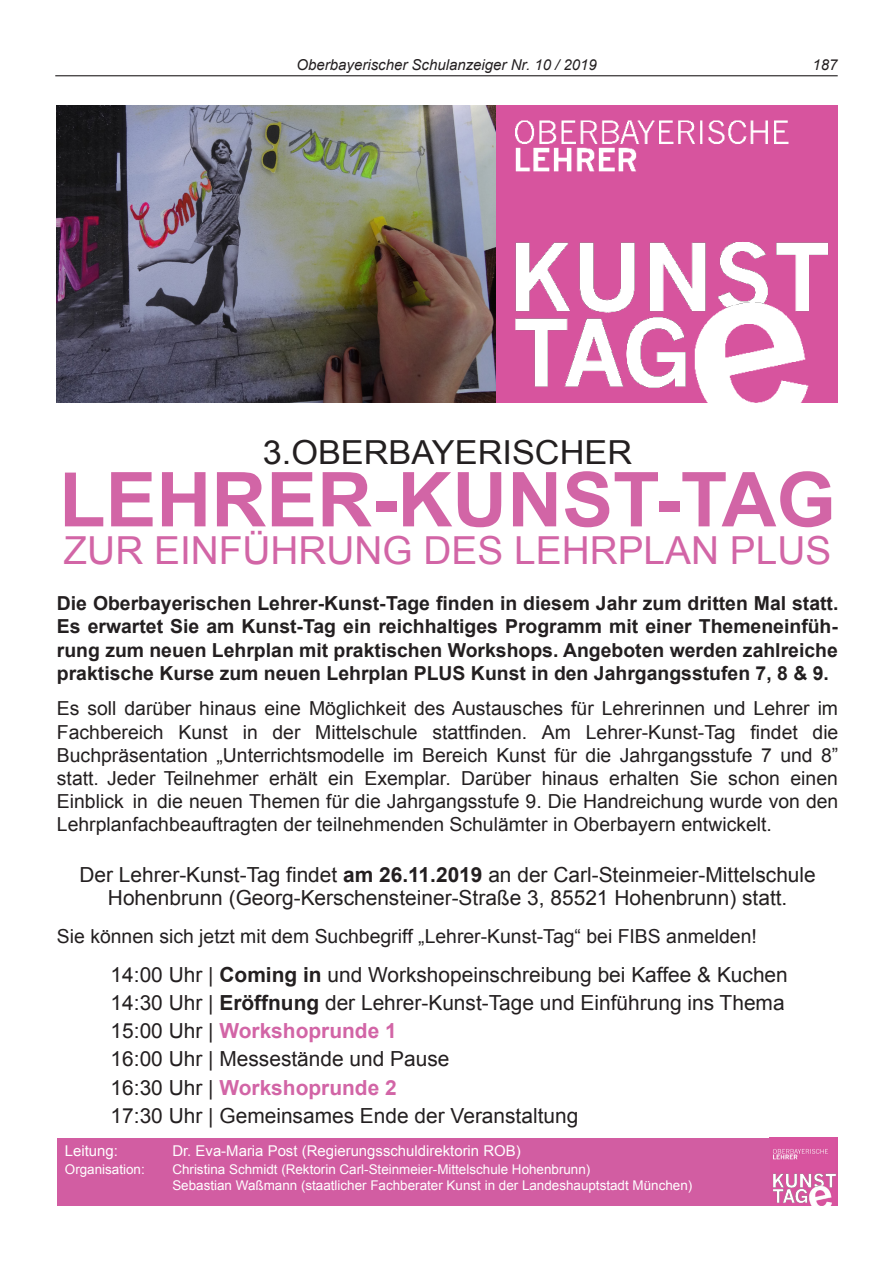
<style>
.page{position:relative;width:893px;height:1263px;background:#fff}
.page>*{position:absolute;margin:0;border:0;box-sizing:border-box;transform-origin:0 0}
.t1{font:700 75.75px "Arial";color:#d265a6}
.t2{font:38.55px "Arial";color:#d265a6}
.t3{font:33.15px "Arial";color:#231f20;scale:1.04 1}
.t4{font:20.85px/28.2px "Arial";color:#231f20;text-align:center}
.t5{font:19.35px/23.1px "Arial";color:#231f20;text-align:justify}
.t6{font:700 19.35px/23.1px "Arial";color:#231f20;text-align:justify}
.t7{font:italic 15px "Arial";color:#231f20}
.t8{font:14.85px "Arial";color:#fff}
.t9{font:13.35px/16px "Arial";color:#fff}
.s1{font-weight:700}
.s2{font-weight:700;color:#d265a6}
</style>
<div class="page">
<hr style="left:55px;top:75px;width:783px;height:1px;background:#231f20">
<img style="left:57px;top:106px;width:439px;height:296px">
<img style="left:496px;top:106px;width:342px;height:296px">
<img style="left:770px;top:1138px;width:68px;height:68px">
<div style="left:57px;top:1138px;width:713px;height:68px;background:#d25da2"></div>
<p class="t7" style="left:297px;top:56px;width:302px">Oberbayerischer Schulanzeiger Nr. 10 / 2019</p>
<p class="t7" style="left:812px;top:55px;width:27px">187</p>
<p class="t3" style="left:263px;top:431px;width:357px">3.OBERBAYERISCHER</p>
<p class="t1" style="left:59px;top:450px;width:778px">LEHRER-KUNST-TAG</p>
<p class="t2" style="left:64px;top:526px;width:769px">ZUR EINFÜHRUNG DES LEHRPLAN PLUS</p>
<p class="t6" style="left:57px;top:592px;width:783px">Die Oberbayerischen Lehrer-Kunst-Tage finden in diesem Jahr zum dritten Mal statt.<br>Es erwartet Sie am Kunst-Tag ein reichhaltiges Programm mit einer Themeneinfüh&shy;rung zum neuen Lehrplan mit praktischen Workshops. Angeboten werden zahlreiche praktische Kurse zum neuen Lehrplan PLUS Kunst in den Jahrgangsstufen 7, 8 &amp; 9.</p>
<p class="t5" style="left:57px;top:697px;width:783px">Es soll darüber hinaus eine Möglichkeit des Austausches für Lehrerinnen und Lehrer im Fachbereich Kunst in der Mittelschule stattfinden. Am Lehrer-Kunst-Tag findet die Buchpräsentation „Unterrichtsmodelle im Bereich Kunst für die Jahrgangsstufe 7 und 8” statt. Jeder Teilnehmer erhält ein Exemplar. Darüber hinaus erhalten Sie schon einen Einblick in die neuen Themen für die Jahrgangsstufe 9. Die Handreichung wurde von den Lehrplanfachbeauftragten der teilnehmenden Schulämter in Oberbayern entwickelt.</p>
<p class="t4" style="left:79px;top:864px;width:738px;line-height:23.1px">Der Lehrer-Kunst-Tag findet <span class="s1">am 26.11.2019</span> an der Carl-Steinmeier-Mittelschule<br>Hohenbrunn (Georg-Kerschensteiner-Straße 3, 85521 Hohenbrunn) statt.</p>
<p class="t5" style="left:57px;top:925px;width:701px">Sie können sich jetzt mit dem Suchbegriff „Lehrer-Kunst-Tag“ bei FIBS anmelden!</p>
<p class="t4" style="left:111px;top:960px;width:679px;text-align:left">14:00 Uhr | <span class="s1">Coming in</span> und Workshopeinschreibung bei Kaffee &amp; Kuchen 14:30 Uhr | <span class="s1">Eröffnung</span> der Lehrer-Kunst-Tage und Einführung ins Thema 15:00 Uhr | <span class="s2">Workshoprunde 1<br></span>16:00 Uhr | Messestände und Pause<br>16:30 Uhr | <span class="s2">Workshoprunde 2<br></span>17:30 Uhr | Gemeinsames Ende der Veranstaltung</p>
<p class="t8" style="left:65px;top:1141px;width:55px">Leitung:</p>
<p class="t8" style="left:172px;top:1141px;width:350px">Dr. Eva-Maria Post (Regierungsschuldirektorin ROB)</p>
<p class="t9" style="left:65px;top:1161px;width:81px">Organisation:</p>
<p class="t9" style="left:172px;top:1161px;width:521px">Christina Schmidt (Rektorin Carl-Steinmeier-Mittelschule Hohenbrunn)<br>Sebastian Waßmann (staatlicher Fachberater Kunst in der Landeshauptstadt München)</p>
</div>
